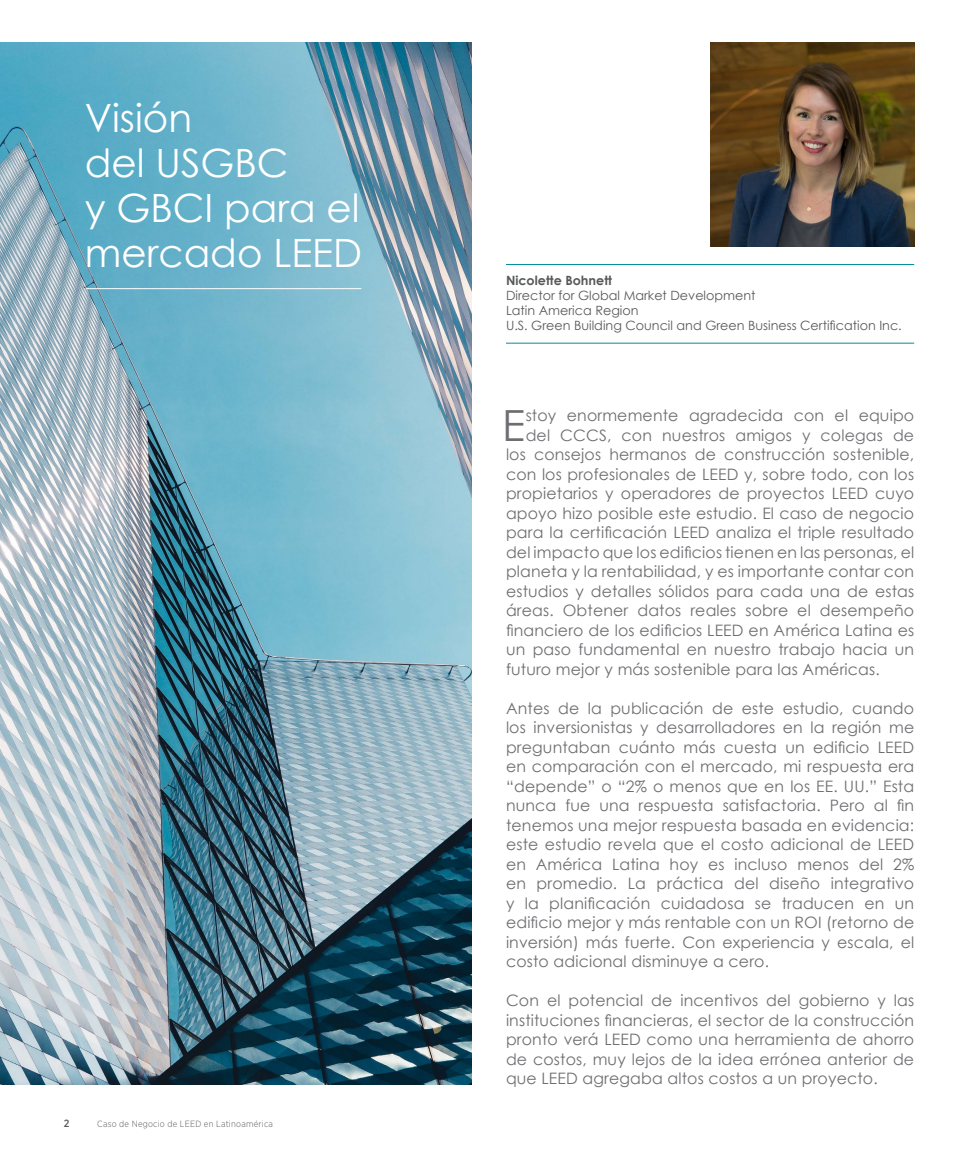
<style>
.page{position:relative;width:978px;height:1170px;background:#fff}
.page>*{position:absolute;margin:0;border:0;box-sizing:border-box;transform-origin:0 0}
.t1{font:42.9px "Century Gothic";color:#6d6e71}
.t2{font:39px/45px "Century Gothic";color:#fff}
.t3{font:15.75px/19.5px "Century Gothic";letter-spacing:.01em;color:#6d6e71;text-align:justify}
.t4{font:12.75px/15px "Century Gothic";color:#58595b}
.t5{font:700 12.75px "Century Gothic";color:#58595b}
.t6{font:500 10.5px "Gotham Narrow";color:#58595b}
.t7{font:300 9px "Gotham Narrow";letter-spacing:.025em;color:#58595b}
</style>
<div class="page">
<img style="left:0;top:43px;width:472px;height:1041px">
<img style="left:710px;top:43px;width:204px;height:204px">
<hr style="left:506px;top:264px;width:408px;height:1px;background:#008f9b">
<hr style="left:506px;top:343px;width:408px;height:1px;background:#008f9b">
<hr style="left:86px;top:288px;width:275px;height:1px;background:#fff">
<h2 class="t2" style="left:85px;top:94px;width:279px">Visión<br>del USGBC<br>y GBCI para el mercado LEED</h2>
<p class="t6" style="left:64px;top:1116px;width:7px">2</p>
<p class="t7" style="left:97px;top:1118px;width:177px">Caso de Negocio de LEED en Latinoamérica</p>
<p class="t5" style="left:506px;top:271px;width:108px">Nicolette Bohnett</p>
<p class="t4" style="left:506px;top:288px;width:397px">Director for Global Market Development<br>Latin America Region<br>U.S. Green Building Council and Green Business Certification Inc.</p>
<h1 class="t1" style="left:502px;top:395px;width:24px">E</h1>
<p class="t3" style="left:526px;top:405px;width:390px">stoy enormemente agradecida con el equipo</p>
<p class="t3" style="left:526px;top:425px;width:390px">del CCCS, con nuestros amigos y colegas de</p>
<p class="t3" style="left:506px;top:444px;width:410px">los consejos hermanos de construcción sostenible,</p>
<p class="t3" style="left:506px;top:464px;width:410px">con los profesionales de LEED y, sobre todo, con los</p>
<p class="t3" style="left:506px;top:483px;width:410px">propietarios y operadores de proyectos LEED cuyo</p>
<p class="t3" style="left:506px;top:503px;width:410px">apoyo hizo posible este estudio. El caso de negocio</p>
<p class="t3" style="left:506px;top:522px;width:410px">para la certificación LEED analiza el triple resultado</p>
<p class="t3" style="left:506px;top:542px;width:410px">del impacto que los edificios tienen en las personas, el</p>
<p class="t3" style="left:506px;top:561px;width:410px">planeta y la rentabilidad, y es importante contar con</p>
<p class="t3" style="left:506px;top:581px;width:410px">estudios y detalles sólidos para cada una de estas</p>
<p class="t3" style="left:506px;top:600px;width:410px">áreas. Obtener datos reales sobre el desempeño</p>
<p class="t3" style="left:506px;top:620px;width:410px">financiero de los edificios LEED en América Latina es</p>
<p class="t3" style="left:506px;top:639px;width:410px">un paso fundamental en nuestro trabajo hacia un</p>
<p class="t3" style="left:506px;top:659px;width:375px">futuro mejor y más sostenible para las Américas.</p>
<p class="t3" style="left:506px;top:698px;width:410px">Antes de la publicación de este estudio, cuando los inversionistas y desarrolladores en la región me preguntaban cuánto más cuesta un edificio LEED en comparación con el mercado, mi respuesta era “depende” o “2% o menos que en los EE. UU.” Esta nunca fue una respuesta satisfactoria. Pero al fin tenemos una mejor respuesta basada en evidencia: este estudio revela que el costo adicional de LEED en América Latina hoy es incluso menos del 2% en promedio. La práctica del diseño integrativo y la planificación cuidadosa se traducen en un edificio mejor y más rentable con un ROI (retorno de inversión) más fuerte. Con experiencia y escala, el costo adicional disminuye a cero.</p>
<p class="t3" style="left:506px;top:990px;width:410px">Con el potencial de incentivos del gobierno y las instituciones financieras, el sector de la construcción pronto verá LEED como una herramienta de ahorro de costos, muy lejos de la idea errónea anterior de que LEED agregaba altos costos a un proyecto.</p>
</div>
